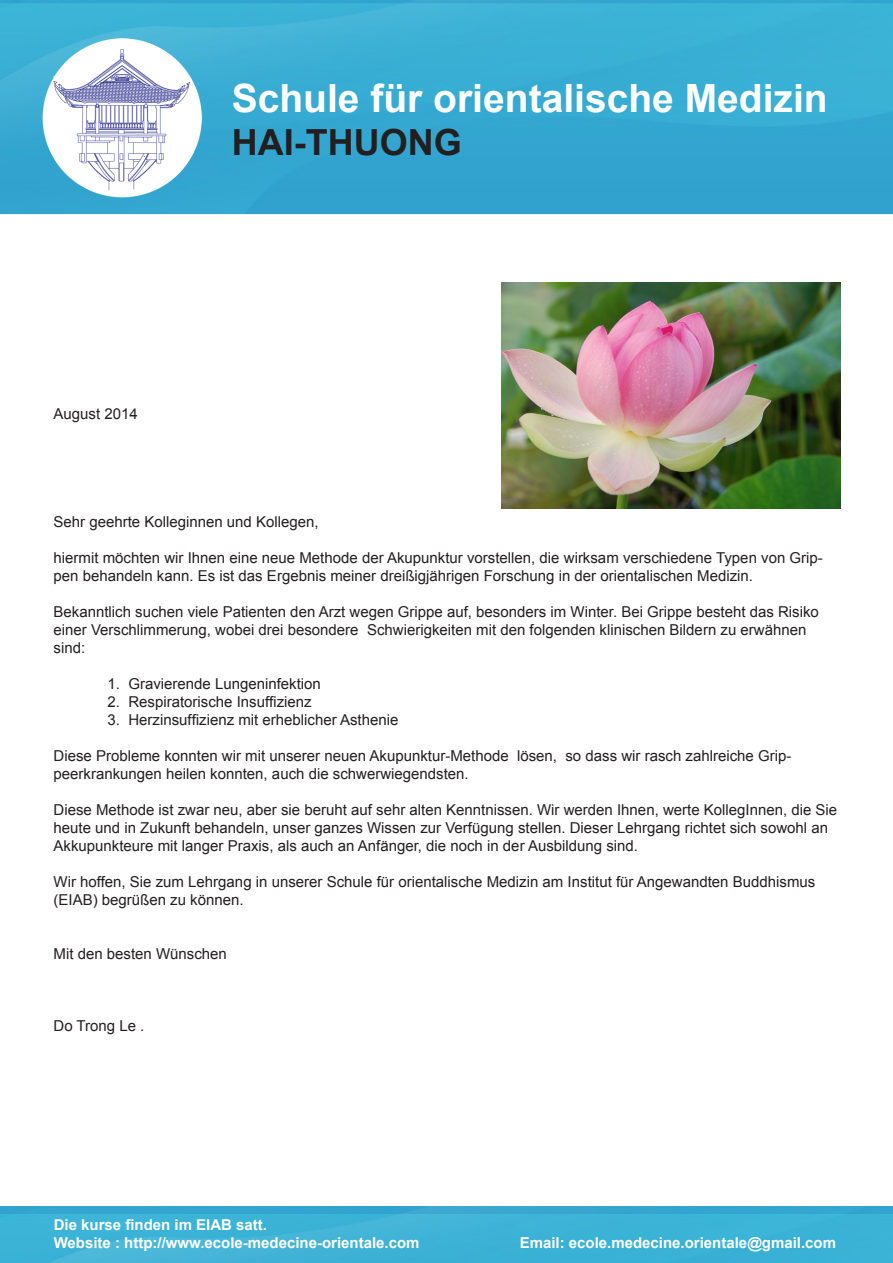
<style>
.page{position:relative;width:893px;height:1263px;background:#fff}
.page>*{position:absolute;margin:0;border:0;box-sizing:border-box;transform-origin:0 0}
.t1{font:700 39px "Arial";color:#fff}
.t2{font:700 36px "Arial";color:#231f20}
.t3{font:15px/18px "Arial";color:#231f20}
.t4{font:700 15px "Arial";color:#fff}
</style>
<div class="page">
<img style="left:0;top:0;width:893px;height:214px">
<svg style="left:0;top:214px;width:893px;height:1px"></svg>
<img style="left:0;top:1206px;width:893px;height:57px">
<img style="left:37px;top:37px;width:172px;height:165px">
<img style="left:502px;top:283px;width:339px;height:225px">
<p class="t1" style="left:232px;top:72px;width:597px">Schule für orientalische Medizin</p>
<p class="t2" style="left:232px;top:118px;width:231px">HAI-THUONG</p>
<p class="t3" style="left:54px;top:405px;width:86px">August 2014</p>
<p class="t3" style="left:54px;top:513px;width:267px">Sehr geehrte Kolleginnen und Kollegen,</p>
<p class="t3" style="left:54px;top:549px;width:771px">hiermit möchten wir Ihnen eine neue Methode der Akupunktur vorstellen, die wirksam verschiedene Typen von Grip&shy;pen behandeln kann. Es ist das Ergebnis meiner dreißigjährigen Forschung in der orientalischen Medizin.</p>
<p class="t3" style="left:54px;top:603px;width:767px">Bekanntlich suchen viele Patienten den Arzt wegen Grippe auf, besonders im Winter. Bei Grippe besteht das Risiko einer Verschlimmerung, wobei drei besondere Schwierigkeiten mit den folgenden klinischen Bildern zu erwähnen sind:</p>
<p class="t3" style="left:108px;top:675px;width:215px">1. Gravierende Lungeninfektion</p>
<p class="t3" style="left:108px;top:693px;width:206px">2. Respiratorische Insuffizienz</p>
<p class="t3" style="left:108px;top:711px;width:292px">3. Herzinsuffizienz mit erheblicher Asthenie</p>
<p class="t3" style="left:54px;top:747px;width:739px">Diese Probleme konnten wir mit unserer neuen Akupunktur-Methode lösen, so dass wir rasch zahlreiche Grip&shy;peerkrankungen heilen konnten, auch die schwerwiegendsten.</p>
<p class="t3" style="left:54px;top:801px;width:785px">Diese Methode ist zwar neu, aber sie beruht auf sehr alten Kenntnissen. Wir werden Ihnen, werte KollegInnen, die Sie heute und in Zukunft behandeln, unser ganzes Wissen zur Verfügung stellen. Dieser Lehrgang richtet sich sowohl an<br>Akkupunkteure mit langer Praxis, als auch an Anfänger, die noch in der Ausbildung sind.</p>
<p class="t3" style="left:54px;top:873px;width:763px">Wir hoffen, Sie zum Lehrgang in unserer Schule für orientalische Medizin am Institut für Angewandten Buddhismus (EIAB) begrüßen zu können.</p>
<p class="t3" style="left:54px;top:945px;width:175px">Mit den besten Wünschen</p>
<p class="t3" style="left:54px;top:1017px;width:92px">Do Trong Le .</p>
<p class="t4" style="left:54px;top:1215px;width:215px">Die kurse finden im EIAB satt.</p>
<p class="t4" style="left:54px;top:1233px;width:367px">Website : http://www.ecole-medecine-orientale.com</p>
<p class="t4" style="left:520px;top:1233px;width:318px">Email: ecole.medecine.orientale@gmail.com</p>
</div>
